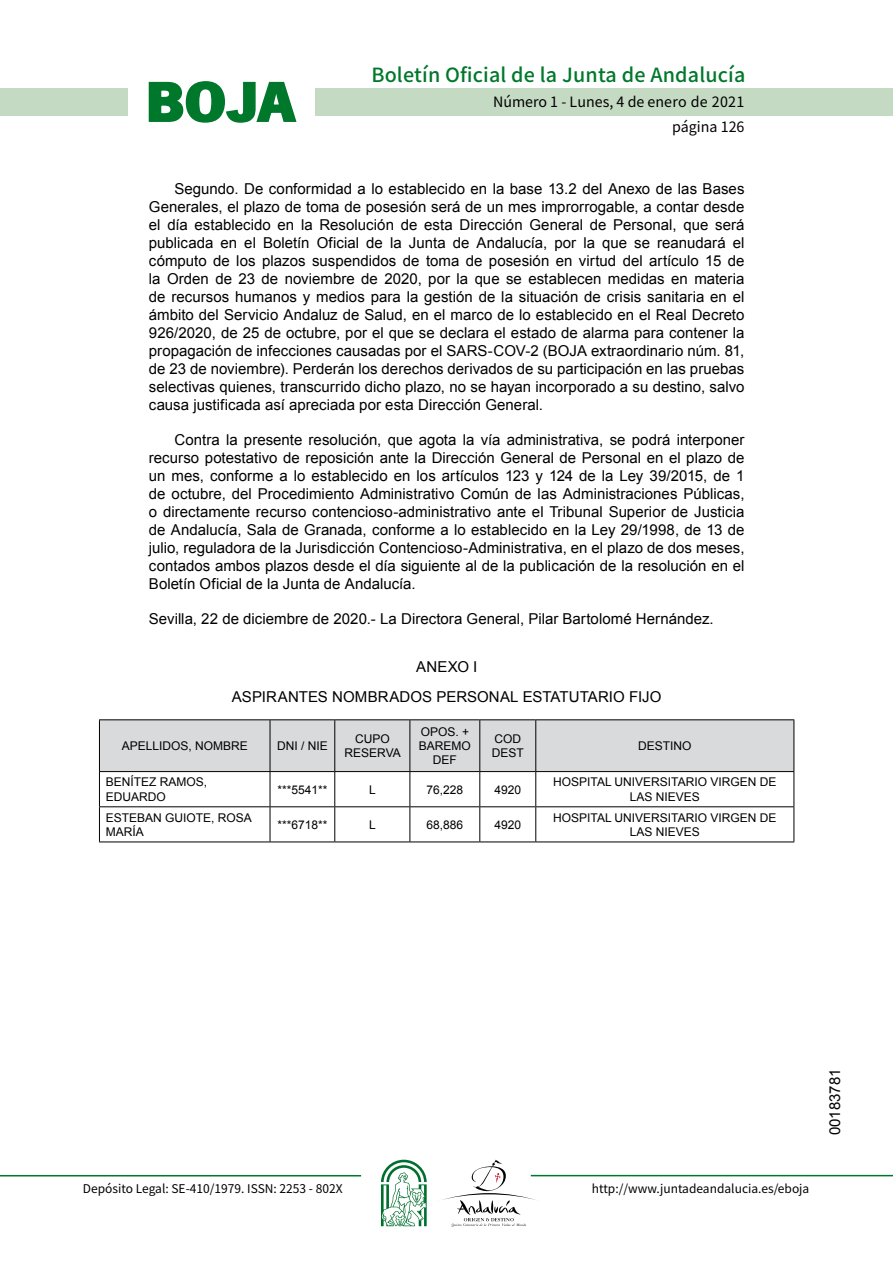
<style>
.page{position:relative;width:893px;height:1263px;background:#fff}
.page>*{position:absolute;margin:0;border:0;box-sizing:border-box;transform-origin:0 0}
.t1{font:700 57.75px "News Got T";color:#00782c;scale:1.14 1}
.t2{font:500 19.5px "Noto Sans HK";letter-spacing:.01em;color:#00782c}
.t3{font:15px/18px "Arial";color:#000;text-align:justify}
.t4{font:14.25px/24.5px "Noto Sans HK";color:#000;text-align:right}
.t5{font:12px/14.4px "Arial";color:#000;text-align:center}
.t6{font:12px "Noto Sans HK";color:#000}
</style>
<div class="page">
<div style="left:315px;top:88px;width:577px;height:28px;background:#c5dac3"></div>
<div style="left:0;top:88px;width:128px;height:28px;background:#c5dac3"></div>
<hr style="left:0;top:1175px;width:361px;height:2px;background:#00782c">
<hr style="left:531px;top:1175px;width:361px;height:1px;background:#00782c">
<svg style="left:148px;top:81px;width:149px;height:42px"></svg>
<svg style="left:442px;top:1160px;width:100px;height:67px"></svg>
<svg style="left:381px;top:1160px;width:45px;height:66px"></svg>
<div style="left:100px;top:720px;width:693px;height:51px;background:#d9dadb"></div>
<hr style="left:99px;top:719px;width:171px;height:1px;background:#000">
<hr style="left:99px;top:720px;width:1px;height:51px;background:#000">
<hr style="left:270px;top:719px;width:65px;height:1px;background:#000">
<hr style="left:270px;top:720px;width:1px;height:51px;background:#000">
<hr style="left:335px;top:719px;width:75px;height:1px;background:#000">
<hr style="left:334px;top:720px;width:1px;height:51px;background:#000">
<hr style="left:410px;top:719px;width:70px;height:1px;background:#000">
<hr style="left:409px;top:720px;width:1px;height:51px;background:#000">
<hr style="left:480px;top:719px;width:56px;height:1px;background:#000">
<hr style="left:479px;top:720px;width:1px;height:51px;background:#000">
<hr style="left:536px;top:719px;width:258px;height:1px;background:#000">
<hr style="left:535px;top:720px;width:1px;height:51px;background:#000">
<hr style="left:793px;top:720px;width:1px;height:51px;background:#000">
<hr style="left:99px;top:771px;width:171px;height:1px;background:#000">
<hr style="left:99px;top:772px;width:1px;height:34px;background:#000">
<hr style="left:270px;top:771px;width:65px;height:1px;background:#000">
<hr style="left:270px;top:772px;width:1px;height:34px;background:#000">
<hr style="left:335px;top:771px;width:75px;height:1px;background:#000">
<hr style="left:334px;top:772px;width:1px;height:34px;background:#000">
<hr style="left:410px;top:771px;width:70px;height:1px;background:#000">
<hr style="left:409px;top:772px;width:1px;height:34px;background:#000">
<hr style="left:480px;top:771px;width:56px;height:1px;background:#000">
<hr style="left:479px;top:772px;width:1px;height:34px;background:#000">
<hr style="left:536px;top:771px;width:258px;height:1px;background:#000">
<hr style="left:535px;top:772px;width:1px;height:34px;background:#000">
<hr style="left:793px;top:772px;width:1px;height:34px;background:#000">
<hr style="left:99px;top:806px;width:171px;height:1px;background:#000">
<hr style="left:99px;top:807px;width:1px;height:35px;background:#000">
<hr style="left:270px;top:806px;width:65px;height:1px;background:#000">
<hr style="left:270px;top:807px;width:1px;height:35px;background:#000">
<hr style="left:335px;top:806px;width:75px;height:1px;background:#000">
<hr style="left:334px;top:807px;width:1px;height:35px;background:#000">
<hr style="left:410px;top:806px;width:70px;height:1px;background:#000">
<hr style="left:409px;top:807px;width:1px;height:35px;background:#000">
<hr style="left:480px;top:806px;width:56px;height:1px;background:#000">
<hr style="left:479px;top:807px;width:1px;height:35px;background:#000">
<hr style="left:536px;top:806px;width:258px;height:1px;background:#000">
<hr style="left:535px;top:807px;width:1px;height:35px;background:#000">
<hr style="left:793px;top:807px;width:1px;height:35px;background:#000">
<hr style="left:99px;top:842px;width:171px;height:1px;background:#000">
<hr style="left:270px;top:842px;width:65px;height:1px;background:#000">
<hr style="left:335px;top:842px;width:75px;height:1px;background:#000">
<hr style="left:410px;top:842px;width:70px;height:1px;background:#000">
<hr style="left:480px;top:842px;width:56px;height:1px;background:#000">
<hr style="left:536px;top:842px;width:258px;height:1px;background:#000">
<h1 class="t1" style="left:145px;top:68px;width:133px">BOJA</h1>
<h2 class="t2" style="left:371px;top:64px;width:375px">Boletín Oficial de la Junta de Andalucía</h2>
<p class="t4" style="left:493px;top:90px;width:253px">Número 1 - Lunes, 4 de enero de 2021 página 126</p>
<p class="t3" style="left:149px;top:180px;width:597px;text-indent:26px">Segundo. De conformidad a lo establecido en la base 13.2 del Anexo de las Bases Generales, el plazo de toma de posesión será de un mes improrrogable, a contar desde el día establecido en la Resolución de esta Dirección General de Personal, que será publicada en el Boletín Oficial de la Junta de Andalucía, por la que se reanudará el cómputo de los plazos suspendidos de toma de posesión en virtud del artículo 15 de la Orden de 23 de noviembre de 2020, por la que se establecen medidas en materia de recursos humanos y medios para la gestión de la situación de crisis sanitaria en el ámbito del Servicio Andaluz de Salud, en el marco de lo establecido en el Real Decreto 926/2020, de 25 de octubre, por el que se declara el estado de alarma para contener la propagación de infecciones causadas por el SARS-COV-2 (BOJA extraordinario núm. 81, de 23 de noviembre). Perderán los derechos derivados de su participación en las pruebas selectivas quienes, transcurrido dicho plazo, no se hayan incorporado a su destino, salvo causa justificada así apreciada por esta Dirección General.</p>
<p class="t3" style="left:149px;top:431px;width:597px;text-indent:26px">Contra la presente resolución, que agota la vía administrativa, se podrá interponer recurso potestativo de reposición ante la Dirección General de Personal en el plazo de un mes, conforme a lo establecido en los artículos 123 y 124 de la Ley 39/2015, de 1 de octubre, del Procedimiento Administrativo Común de las Administraciones Públicas, o directamente recurso contencioso-administrativo ante el Tribunal Superior de Justicia de Andalucía, Sala de Granada, conforme a lo establecido en la Ley 29/1998, de 13 de julio, reguladora de la Jurisdicción Contencioso-Administrativa, en el plazo de dos meses, contados ambos plazos desde el día siguiente al de la publicación de la resolución en el Boletín Oficial de la Junta de Andalucía.</p>
<p class="t3" style="left:149px;top:610px;width:566px">Sevilla, 22 de diciembre de 2020.- La Directora General, Pilar Bartolomé Hernández.</p>
<p class="t3" style="left:232px;top:651px;width:431px;line-height:30.8px;text-align:center">ANEXO I<br>ASPIRANTES NOMBRADOS PERSONAL ESTATUTARIO FIJO</p>
<p class="t5" style="left:122px;top:739px;width:128px">APELLIDOS, NOMBRE</p>
<p class="t5" style="left:277px;top:739px;width:52px">DNI / NIE</p>
<p class="t5" style="left:344px;top:732px;width:58px">CUPO<br>RESERVA</p>
<p class="t5" style="left:419px;top:724px;width:54px">OPOS. +<br>BAREMO<br>DEF</p>
<p class="t5" style="left:492px;top:732px;width:34px;text-align:left">COD<br>DEST</p>
<p class="t5" style="left:638px;top:739px;width:55px">DESTINO</p>
<p class="t5" style="left:106px;top:775px;width:103px;text-align:left">BENÍTEZ RAMOS,<br>EDUARDO</p>
<p class="t5" style="left:277px;top:782px;width:52px">***5541**</p>
<p class="t5" style="left:369px;top:782px;width:8px">L</p>
<p class="t5" style="left:426px;top:782px;width:38px">76,228</p>
<p class="t5" style="left:494px;top:782px;width:28px">4920</p>
<p class="t5" style="left:553px;top:775px;width:225px">HOSPITAL UNIVERSITARIO VIRGEN DE<br>LAS NIEVES</p>
<p class="t5" style="left:106px;top:810px;width:148px;text-align:left">ESTEBAN GUIOTE, ROSA<br>MARÍA</p>
<p class="t5" style="left:277px;top:817px;width:52px">***6718**</p>
<p class="t5" style="left:369px;top:817px;width:8px">L</p>
<p class="t5" style="left:426px;top:817px;width:38px">68,886</p>
<p class="t5" style="left:494px;top:817px;width:28px">4920</p>
<p class="t5" style="left:553px;top:810px;width:225px">HOSPITAL UNIVERSITARIO VIRGEN DE<br>LAS NIEVES</p>
<p class="t6" style="left:83px;top:1181px;width:261px">Depósito Legal: SE-410/1979. ISSN: 2253 - 802X</p>
<p class="t6" style="left:592px;top:1181px;width:219px">http://www.juntadeandalucia.es/eboja</p>
<p class="t3" style="left:826px;top:1135px;width:68px;rotate:-90deg">00183781</p>
</div>
